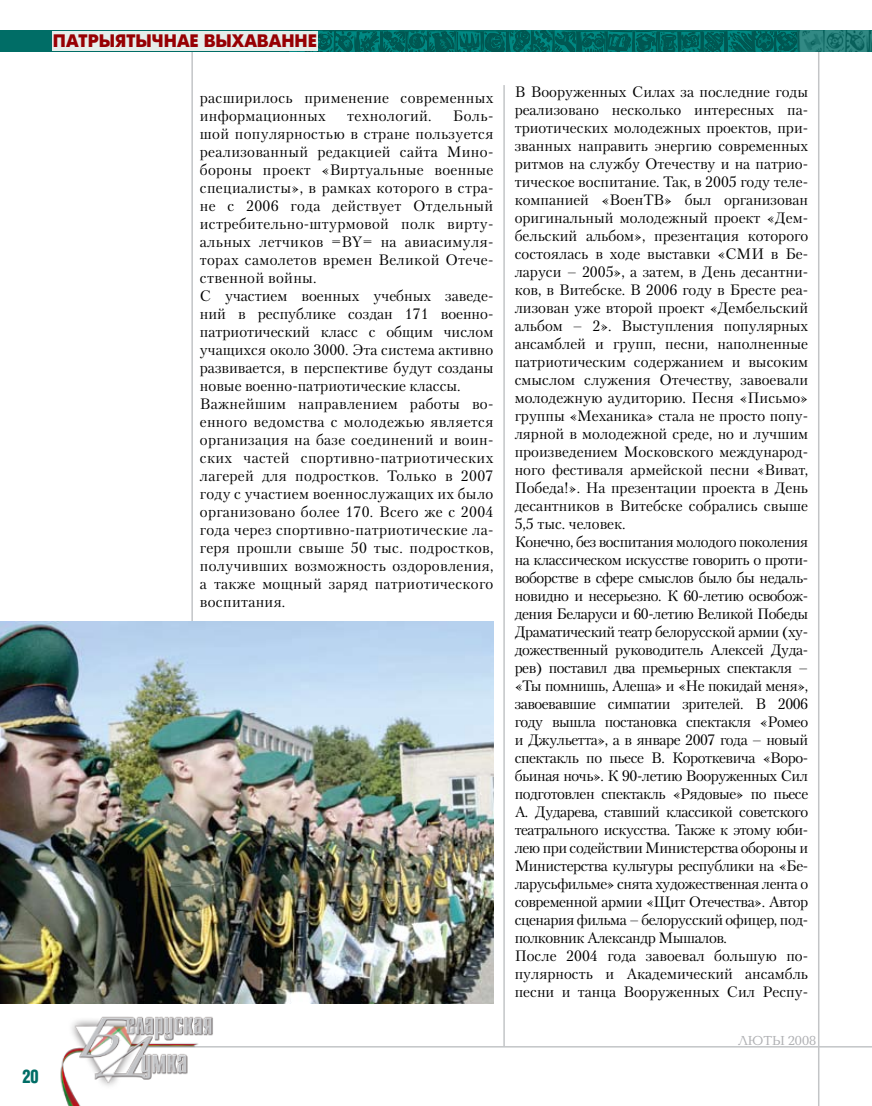
<style>
.page{position:relative;width:872px;height:1106px;background:#fff}
.page>*{position:absolute;margin:0;border:0;box-sizing:border-box;transform-origin:0 0}
.t1{font:18px "Futuris Extra C";color:#970003}
.t2{font:700 18px "AG Letterica Cond L";color:#006d66;scale:.9 1}
.t3{font:15px/18px "Petersburg C";color:#000}
.t4{font:15px/18px "Petersburg C";letter-spacing:.02em;color:#000}
.t5{font:13.5px "Baltica C";color:#aeafb2}
</style>
<div class="page">
<hr style="left:818px;top:52px;width:1px;height:1054px;background:#c3c5c7">
<img style="left:285px;top:30px;width:587px;height:1px">
<hr style="left:191px;top:52px;width:2px;height:950px;background:#c3c5c7">
<hr style="left:503px;top:85px;width:2px;height:961px;background:#c3c5c7">
<svg style="left:0;top:31px;width:871px;height:21px;background:#046a65"></svg>
<div style="left:52px;top:31px;width:266px;height:20px;background:#e6edea"></div>
<hr style="left:146px;top:1046px;width:726px;height:1px;background:#c3c5c7">
<img style="left:54px;top:1003px;width:176px;height:103px">
<svg style="left:871px;top:31px;width:1px;height:21px"></svg>
<img style="left:0;top:622px;width:493px;height:381px">
<p class="t1" style="left:53px;top:30px;width:265px">ПАТРЫЯТЫЧНАЕ ВЫХАВАННЕ</p>
<p class="t4" style="left:200px;top:88px;width:295px">расширилось применение современных информационных</p>
<p class="t4" style="left:200px;top:106px;width:295px;text-indent:253px">Боль&shy;шой популярностью в стране пользуется реализованный редакцией сайта Мино&shy;бороны проект «Виртуальные военные специалисты», в рамках которого в стра&shy;не с 2006 года действует Отдельный истребительно-штурмовой полк вирту&shy;альных летчиков =BY= на авиасимуля&shy;торах самолетов времен Великой Отече&shy;ственной войны.<br>С участием военных учебных заведе&shy;ний в республике создан 171 военно&shy;патриотический класс с общим числом учащихся около 3000. Эта система активно развивается, в перспективе будут созданы новые военно-патриотические классы.<br>Важнейшим направлением работы во&shy;енного ведомства с молодежью является организация на базе соединений и воин&shy;ских частей спортивно-патриотических лагерей для подростков. Только в 2007 году с участием военнослужащих их было организовано более 170. Всего же с 2004 года через спортивно-патриотические ла&shy;геря прошли свыше 50 тыс. подростков, получивших возможность оздоровления, а также мощный заряд патриотического воспитания.</p>
<p class="t4" style="left:347px;top:106px;width:86px">технологий.</p>
<p class="t2" style="left:23px;top:1065px;width:20px">20</p>
<p class="t3" style="left:514px;top:82px;width:295px">В Вооруженных Силах за последние годы реализовано несколько интересных па&shy;триотических молодежных проектов, при&shy;званных направить энергию современных ритмов на службу Отечеству и на патрио&shy;тическое воспитание. Так, в 2005 году теле&shy;компанией «ВоенТВ» был организован оригинальный молодежный проект «Дем&shy;бельский альбом», презентация которого состоялась в ходе выставки «СМИ в Бе&shy;ларуси – 2005», а затем, в День десантни&shy;ков, в Витебске. В 2006 году в Бресте реа&shy;лизован уже второй проект «Дембельский альбом – 2». Выступления популярных ансамблей и групп, песни, наполненные патриотическим содержанием и высоким смыслом служения Отечеству, завоевали молодежную аудиторию. Песня «Письмо» группы «Механика» стала не просто попу&shy;лярной в молодежной среде, но и лучшим произведением Московского международ&shy;ного фестиваля армейской песни «Виват, Победа!». На презентации проекта в День десантников в Витебске собрались свыше 5,5 тыс. человек.<br>Конечно, без воспитания молодого поколения на классическом искусстве говорить о проти&shy;воборстве в сфере смыслов было бы недаль&shy;новидно и несерьезно. К 60-летию освобож&shy;дения Беларуси и 60-летию Великой Победы Драматический театр белорусской армии (ху&shy;дожественный руководитель Алексей Дуда&shy;рев) поставил два премьерных спектакля – «Ты помнишь, Алеша» и «Не покидай меня», завоевавшие симпатии зрителей. В 2006 году вышла постановка спектакля «Ромео и Джульетта», а в январе 2007 года – новый спектакль по пьесе В. Короткевича «Воро&shy;бьиная ночь». К 90-летию Вооруженных Сил подготовлен спектакль «Рядовые» по пьесе А. Дударева, ставший классикой советского театрального искусства. Также к этому юби&shy;лею при содействии Министерства обороны и Министерства культуры республики на «Бе&shy;ларусьфильме» снята художественная лента о современной армии «Щит Отечества». Автор сценария фильма – белорусский офицер, под&shy;полковник Александр Мышалов.<br>После 2004 года завоевал большую по&shy;пулярность и Академический ансамбль песни и танца Вооруженных Сил Респу-</p>
<p class="t5" style="left:738px;top:1033px;width:80px">ЛЮТЫ 2008</p>
</div>
